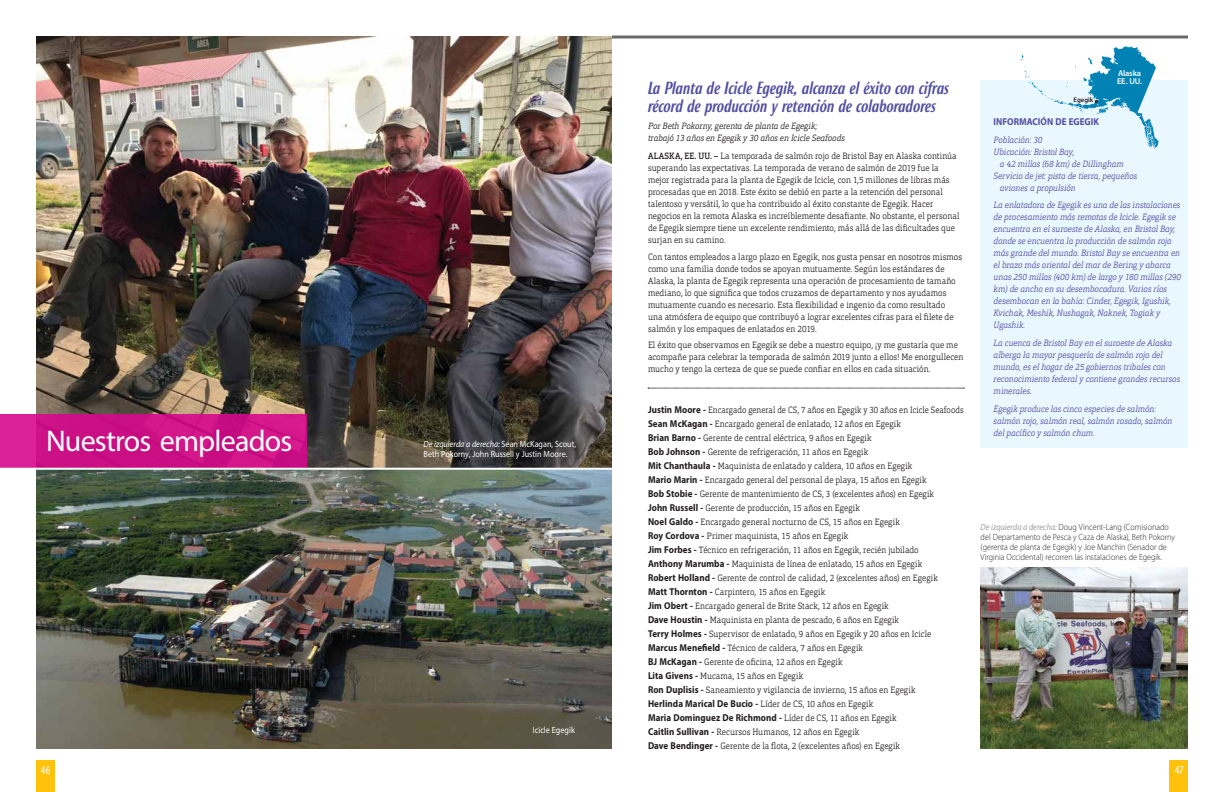
<style>
.page{position:relative;width:1224px;height:792px;background:#fff}
.page>*{position:absolute;margin:0;border:0;box-sizing:border-box;transform-origin:0 0}
.t1{font:30px "Myriad Pro";letter-spacing:-.03em;color:#fff}
.t2{font:italic 500 17px/18px "Roxy";letter-spacing:-.01em;color:#524fa1}
.t3{font:condensed 12px "Myriad Pro";color:#fff}
.t4{font:700 10px "Myriad Pro";letter-spacing:.005em;color:#221e1f;scale:.9 1}
.t5{font:700 10px "Myriad Pro";letter-spacing:.01em;color:#524fa1;scale:.9 1}
.t6{font:300 9px/12px "Orgon Slab";letter-spacing:.005em;color:#221e1f;scale:.9 1}
.t7{font:300 9px/14px "Orgon Slab";letter-spacing:.005em;color:#221e1f;scale:.87 1}
.t8{font:italic 300 9px/12px "Orgon Slab";color:#524fa1;scale:.9 1}
.t9{font:300 9px/10px "Myriad Pro";color:#221e1f;scale:.9 1}
.t10{font:9px/10px "Myriad Pro";letter-spacing:.005em;color:#fff;scale:.9 1}
.t11{font:italic 300 9px/12px "Orgon Slab";color:#221e1f;scale:.9 1}
.t12{font:600 8.4px/8.6px "Myriad Pro";letter-spacing:-.02em;color:#fff}
.t13{font:600 6.8px "Myriad Pro";color:#221e1f}
.s1{font-style:italic}
.s2{font-weight:500}
.s3{font-family:"Myriad Pro";font-weight:700;font-size:10px}
.s4{font-family:"Orgon Slab";font-weight:300;font-size:9px}
.s5{font-weight:400;font-style:italic;color:#9d9fa2}
</style>
<div class="page">
<hr style="left:612px;top:36px;width:576px;height:1px;background:#221e1f">
<hr style="left:612px;top:38px;width:576px;height:1px;background:#221e1f">
<div style="left:981px;top:80px;width:207px;height:368px;background:#e9f7fe"></div>
<img style="left:36px;top:36px;width:576px;height:713px">
<div style="left:0;top:414px;width:307px;height:55px;background:linear-gradient(to right,#d0158b,#cd1184)"></div>
<img style="left:981px;top:567px;width:207px;height:182px">
<svg style="left:1021px;top:46px;width:138px;height:103px"></svg>
<svg style="left:648px;top:388px;width:316px;height:1px"></svg>
<div style="left:1169px;top:761px;width:19px;height:31px;background:#ffc20c"></div>
<div style="left:36px;top:761px;width:19px;height:31px;background:#ffc20c"></div>
<hr style="left:0;top:468px;width:619px;height:2px;background:#fff">
<h1 class="t1" style="left:46px;top:422px;width:248px">Nuestros empleados</h1>
<p class="t10" style="left:424px;top:439px;width:171px"><span class="s1">De izquierda a derecha:</span> Sean McKagan, Scout,<br>Beth Pokorny, John Russell y Justin Moore.</p>
<p class="t10" style="left:533px;top:725px;width:48px">Icicle Egegik</p>
<h2 class="t2" style="left:648px;top:79px;width:303px">La Planta de Icicle Egegik, alcanza el éxito con cifras récord de producción y retención de colaboradores</h2>
<p class="t11" style="left:648px;top:120px;width:220px">Por Beth Pokorny, gerenta de planta de Egegik; trabajó 13 años en Egegik y 30 años en Icicle Seafoods</p>
<p class="t6" style="left:648px;top:150px;width:348px"><span class="s2">ALASKA, EE. UU. –</span> La temporada de salmón rojo de Bristol Bay en Alaska continúa superando las expectativas. La temporada de verano de salmón de 2019 fue la mejor registrada para la planta de Egegik de Icicle, con 1,5 millones de libras más procesadas que en 2018. Este éxito se debió en parte a la retención del personal talentoso y versátil, lo que ha contribuido al éxito constante de Egegik. Hacer negocios en la remota Alaska es increíblemente desafiante. No obstante, el personal de Egegik siempre tiene un excelente rendimiento, más allá de las dificultades que surjan en su camino.</p>
<p class="t6" style="left:648px;top:250px;width:350px">Con tantos empleados a largo plazo en Egegik, nos gusta pensar en nosotros mismos como una familia donde todos se apoyan mutuamente. Según los estándares de Alaska, la planta de Egegik representa una operación de procesamiento de tamaño mediano, lo que significa que todos cruzamos de departamento y nos ayudamos mutuamente cuando es necesario. Esta flexibilidad e ingenio da como resultado una atmósfera de equipo que contribuyó a lograr excelentes cifras para el filete de salmón y los empaques de enlatados en 2019.</p>
<p class="t6" style="left:648px;top:339px;width:352px">El éxito que observamos en Egegik se debe a nuestro equipo, ¡y me gustaría que me acompañe para celebrar la temporada de salmón 2019 junto a ellos! Me enorgullecen mucho y tengo la certeza de que se puede confiar en ellos en cada situación.</p>
<p class="t7" style="left:648px;top:403px;width:364px"><span class="s3">Justin Moore -</span> Encargado general de CS, 7 años en Egegik y 30 años en Icicle Seafoods <span class="s3">Sean McKagan -</span> Encargado general de enlatado, 12 años en Egegik<br><span class="s3">Brian Barno -</span> Gerente de central eléctrica, 9 años en Egegik<br><span class="s3">Bob Johnson -</span> Gerente de refrigeración, 11 años en Egegik<br><span class="s3">Mit Chanthaula -</span> Maquinista de enlatado y caldera, 10 años en Egegik<br><span class="s3">Mario Marin -</span> Encargado general del personal de playa, 15 años en Egegik<br><span class="s3">Bob Stobie -</span> Gerente de mantenimiento de CS, 3 (excelentes años) en Egegik<br><span class="s3">John Russell -</span> Gerente de producción, 15 años en Egegik<br><span class="s3">Noel Galdo -</span> Encargado general nocturno de CS, 15 años en Egegik<br><span class="s3">Roy Cordova -</span> Primer maquinista, 15 años en Egegik<br><span class="s3">Jim Forbes -</span> Técnico en refrigeración, 11 años en Egegik, recién jubilado<br><span class="s3">Anthony Marumba -</span> Maquinista de línea de enlatado, 15 años en Egegik<br><span class="s3">Robert Holland -</span> Gerente de control de calidad, 2 (excelentes años) en Egegik<br><span class="s3">Matt Thornton -</span> Carpintero, 15 años en Egegik<br><span class="s3">Jim Obert -</span> Encargado general de Brite Stack, 12 años en Egegik<br><span class="s3">Dave Houstin -</span> Maquinista en planta de pescado, 6 años en Egegik<br><span class="s3">Terry Holmes -</span> Supervisor de enlatado, 9 años en Egegik y 20 años en Icicle<br><span class="s3">Marcus Menefield -</span> Técnico de caldera, 7 años en Egegik<br><span class="s3">BJ McKagan -</span> Gerente de oficina, 12 años en Egegik<br><span class="s3">Lita Givens -</span> Mucama, 15 años en Egegik<br><span class="s3">Ron Duplisis -</span> Saneamiento y vigilancia de invierno, 15 años en Egegik<br><span class="s3">Herlinda Marical De Bucio -</span> Líder de CS, 10 años en Egegik</p>
<p class="t4" style="left:648px;top:711px;width:278px">Maria Dominguez De Richmond - <span class="s4">Líder de CS, 11 años en Egegik</span></p>
<p class="t6" style="left:648px;top:725px;width:282px;line-height:14px"><span class="s3">Caitlin Sullivan -</span> Recursos Humanos, 12 años en Egegik<br><span class="s3">Dave Bendinger -</span> Gerente de la flota, 2 (excelentes años) en Egegik</p>
<p class="t13" style="left:1074px;top:96px;width:21px">Egegik</p>
<p class="t12" style="left:1117px;top:68px;width:27px">Alaska<br>EE. UU.</p>
<p class="t5" style="left:994px;top:115px;width:119px">INFORMACIÓN DE EGEGIK</p>
<p class="t8" style="left:994px;top:133px;width:56px">Población: 30</p>
<p class="t8" style="left:994px;top:145px;width:91px">Ubicación: Bristol Bay,</p>
<p class="t8" style="left:1000px;top:157px;width:139px">a 42 millas (68 km) de Dillingham</p>
<p class="t8" style="left:994px;top:169px;width:161px">Servicio de jet: pista de tierra, pequeños</p>
<p class="t8" style="left:1000px;top:181px;width:86px">aviones a propulsión</p>
<p class="t8" style="left:994px;top:199px;width:210px">La enlatadora de Egegik es una de las instalaciones de procesamiento más remotas de Icicle. Egegik se encuentra en el suroeste de Alaska, en Bristol Bay, donde se encuentra la producción de salmón rojo más grande del mundo. Bristol Bay se encuentra en el brazo más oriental del mar de Bering y abarca unas 250 millas (400 km) de largo y 180 millas (290 km) de ancho en su desembocadura. Varios ríos desembocan en la bahía: Cinder, Egegik, Igushik, Kvichak, Meshik, Nushagak, Naknek, Togiak y Ugashik.</p>
<p class="t8" style="left:994px;top:337px;width:209px">La cuenca de Bristol Bay en el suroeste de Alaska alberga la mayor pesquería de salmón rojo del mundo, es el hogar de 25 gobiernos tribales con reconocimiento federal y contiene grandes recursos minerales.</p>
<p class="t8" style="left:994px;top:403px;width:200px">Egegik produce las cinco especies de salmón: salmón rojo, salmón real, salmón rosado, salmón del pacífico y salmón chum.</p>
<p class="t9" style="left:981px;top:522px;width:217px"><span class="s5">De izquierda a derecha:</span> Doug Vincent-Lang (Comisionado del Departamento de Pesca y Caza de Alaska), Beth Pokorny (gerenta de planta de Egegik) y Joe Manchin (Senador de Virginia Occidental) recorren las instalaciones de Egegik.</p>
<h3 class="t3" style="left:41px;top:763px;width:11px">46</h3>
<h3 class="t3" style="left:1175px;top:763px;width:10px">47</h3>
</div>
